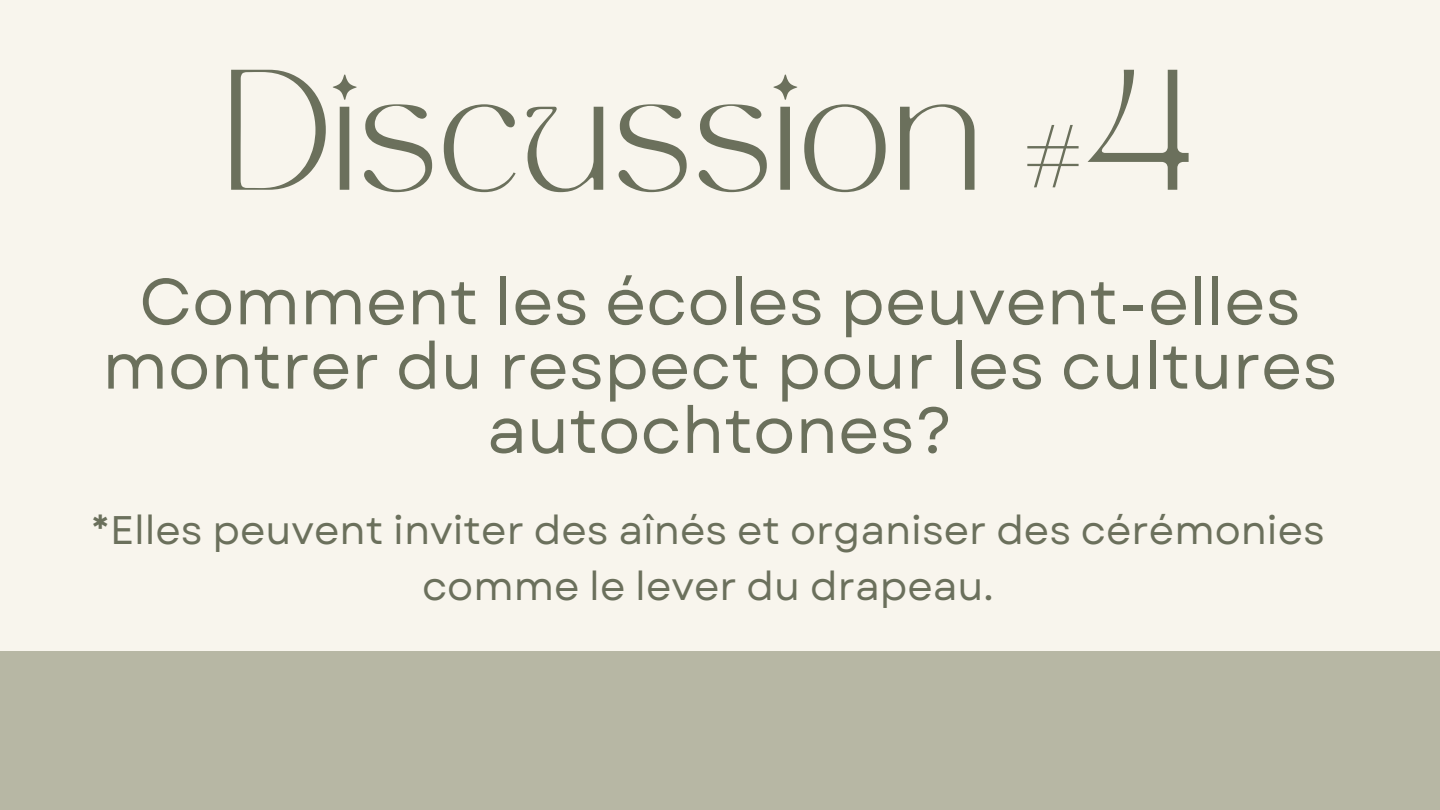
<style>
.page{position:relative;width:1440px;height:810px;background:#f8f5ed}
.page>*{position:absolute;margin:0;border:0;box-sizing:border-box;transform-origin:0 0}
.t1{font:120px "TAN MONCHERI Regular";color:#6b705c}
.t2{font:64.9px/64.3px "Garet";color:#6b705c;text-align:center}
.t3{font:39.9px/55.5px "Garet";color:#6b705c;text-align:center}
</style>
<div class="page">
<div style="left:0;top:652px;width:1440px;height:158px;background:#b7b7a4"></div>
<h1 class="t1" style="left:222px;top:67px;width:974px">Discussion #4</h1>
<h2 class="t2" style="left:102px;top:270px;width:1237px">Comment les écoles peuvent-elles montrer du respect pour les cultures autochtones?</h2>
<p class="t3" style="left:91px;top:503px;width:1235px">*Elles peuvent inviter des aînés et organiser des cérémonies comme le lever du drapeau.</p>
</div>
